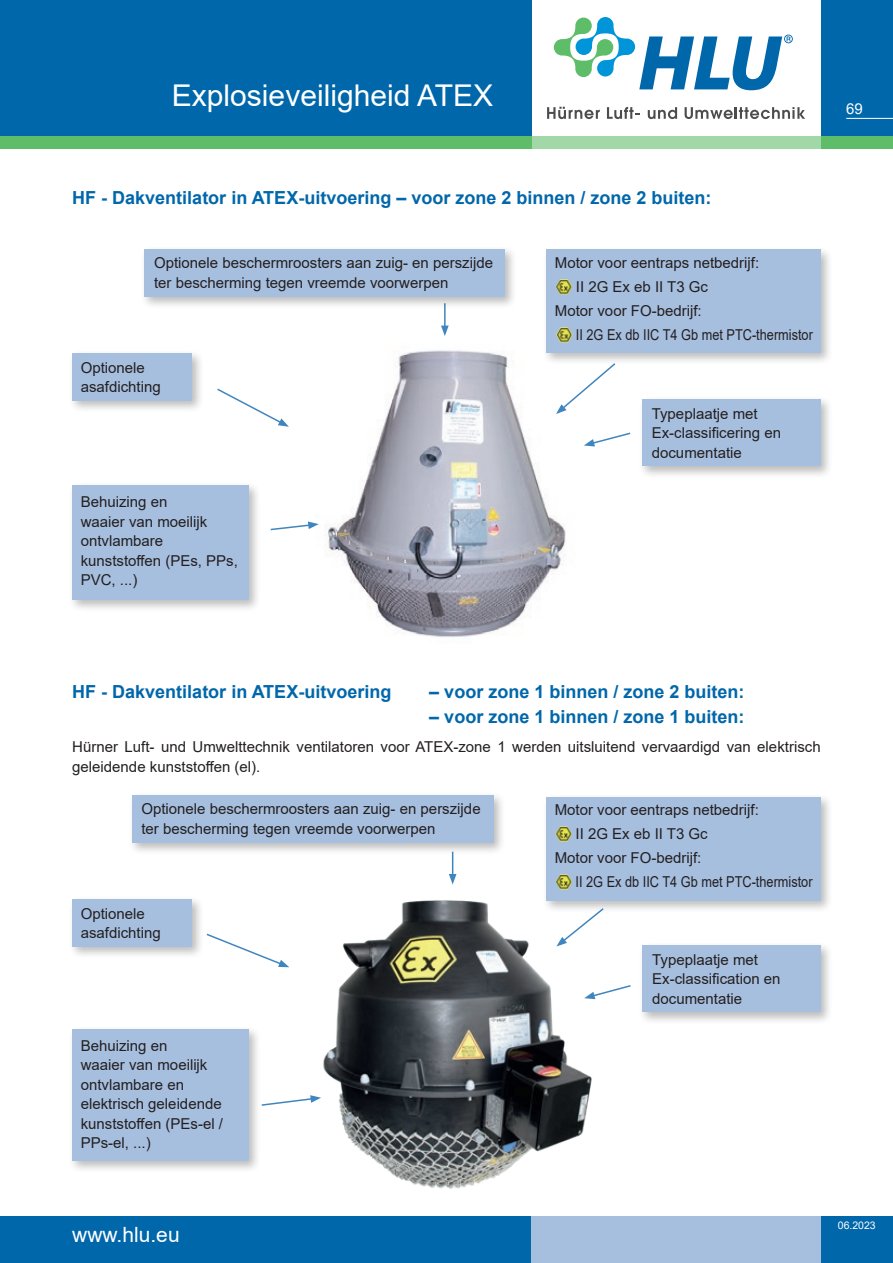
<style>
.page{position:relative;width:893px;height:1263px;background:#fff}
.page>*{position:absolute;margin:0;border:0;box-sizing:border-box;transform-origin:0 0}
.t1{font:30px "Arial";color:#fff}
.t2{font:21px "Arial";color:#fff}
.t3{font:700 18px "Arial";color:#0067aa}
.p_ohne_Blocksatz{font:15px/19.5px "Arial";color:#231f20}
.p_ohne_Blocksatz-2{font:15px "Arial";color:#231f20;scale:.85 1}
.t4{font:15px "Arial";color:#fff}
.t5{font:10.5px "Arial";color:#fff}
</style>
<div class="page">
<div style="left:821px;top:0;width:72px;height:136px;background:#0067aa"></div>
<div style="left:0;top:0;width:531px;height:136px;background:#0067aa"></div>
<hr style="left:846px;top:118px;width:47px;height:1px;background:#fff">
<div style="left:821px;top:1216px;width:72px;height:47px;background:#0067aa"></div>
<div style="left:0;top:1216px;width:531px;height:47px;background:#0067aa"></div>
<div style="left:0;top:136px;width:531px;height:13px;background:#5ebd68"></div>
<div style="left:531px;top:136px;width:290px;height:13px;background:#a2d8a7"></div>
<div style="left:821px;top:136px;width:72px;height:13px;background:#5ebd68"></div>
<div style="left:531px;top:1216px;width:290px;height:47px;background:#a7bfdf"></div>
<img style="left:324px;top:350px;width:271px;height:287px">
<img style="left:323px;top:900px;width:273px;height:289px">
<svg style="left:547px;top:107px;width:53px;height:12px"></svg>
<svg style="left:607px;top:107px;width:33px;height:12px"></svg>
<svg style="left:648px;top:107px;width:29px;height:12px"></svg>
<svg style="left:685px;top:107px;width:120px;height:12px"></svg>
<svg style="left:554px;top:17px;width:239px;height:73px"></svg>
<div style="left:128px;top:791px;width:378px;height:64px;background:#231f20;opacity:.3"></div>
<div style="left:132px;top:795px;width:361px;height:47px;background:#a7bfdf"></div>
<svg style="left:206px;top:933px;width:83px;height:34px"></svg>
<svg style="left:449px;top:852px;width:7px;height:32px"></svg>
<svg style="left:584px;top:984px;width:47px;height:15px"></svg>
<div style="left:68px;top:895px;width:136px;height:64px;background:#231f20;opacity:.3"></div>
<div style="left:72px;top:899px;width:120px;height:47px;background:#a7bfdf"></div>
<div style="left:638px;top:941px;width:196px;height:83px;background:#231f20;opacity:.3"></div>
<div style="left:642px;top:945px;width:179px;height:67px;background:#a7bfdf"></div>
<div style="left:68px;top:1025px;width:193px;height:148px;background:#231f20;opacity:.3"></div>
<div style="left:72px;top:1029px;width:177px;height:132px;background:#a7bfdf"></div>
<svg style="left:260px;top:1095px;width:61px;height:12px"></svg>
<svg style="left:556px;top:913px;width:43px;height:33px"></svg>
<svg style="left:217px;top:388px;width:72px;height:39px"></svg>
<svg style="left:270px;top:521px;width:49px;height:10px"></svg>
<hr style="left:444px;top:303px;width:2px;height:25px;background:#3f85c0">
<svg style="left:441px;top:326px;width:8px;height:10px"></svg>
<svg style="left:584px;top:431px;width:47px;height:15px"></svg>
<div style="left:638px;top:395px;width:195px;height:84px;background:#231f20;opacity:.3"></div>
<div style="left:642px;top:399px;width:179px;height:67px;background:#a7bfdf"></div>
<div style="left:542px;top:246px;width:291px;height:120px;background:#231f20;opacity:.3"></div>
<div style="left:546px;top:250px;width:275px;height:103px;background:#a7bfdf"></div>
<div style="left:141px;top:245px;width:376px;height:64px;background:#231f20;opacity:.3"></div>
<div style="left:145px;top:249px;width:360px;height:47px;background:#a7bfdf"></div>
<div style="left:68px;top:349px;width:136px;height:64px;background:#231f20;opacity:.3"></div>
<div style="left:72px;top:353px;width:120px;height:47px;background:#a7bfdf"></div>
<img style="left:556px;top:279px;width:16px;height:15px">
<img style="left:556px;top:327px;width:17px;height:15px">
<svg style="left:556px;top:362px;width:61px;height:52px"></svg>
<div style="left:68px;top:481px;width:193px;height:131px;background:#231f20;opacity:.3"></div>
<div style="left:72px;top:485px;width:177px;height:115px;background:#a7bfdf"></div>
<div style="left:542px;top:793px;width:291px;height:120px;background:#231f20;opacity:.3"></div>
<div style="left:546px;top:797px;width:274px;height:103px;background:#a7bfdf"></div>
<img style="left:555px;top:826px;width:17px;height:15px">
<img style="left:555px;top:874px;width:17px;height:16px">
<p class="t1" style="left:172px;top:75px;width:323px">Explosieveiligheid ATEX</p>
<p class="t3" style="left:72px;top:185px;width:641px">HF - Dakventilator in ATEX-uitvoering – voor zone 2 binnen / zone 2 buiten:</p>
<p class="p_ohne_Blocksatz" style="left:154px;top:253px;width:341px">Optionele beschermroosters aan zuig- en perszijde ter bescherming tegen vreemde voorwerpen</p>
<p class="p_ohne_Blocksatz" style="left:81px;top:357px;width:82px">Optionele asafdichting</p>
<p class="p_ohne_Blocksatz" style="left:81px;top:492px;width:159px">Behuizing en<br>waaier van moeilijk ontvlambare kunststoffen (PEs, PPs,<br>PVC, ...)</p>
<p class="p_ohne_Blocksatz" style="left:555px;top:253px;width:206px">Motor voor eentraps netbedrijf:</p>
<p class="p_ohne_Blocksatz" style="left:576px;top:277px;width:134px">II 2G Ex eb II T3 Gc</p>
<p class="p_ohne_Blocksatz" style="left:555px;top:301px;width:148px">Motor voor FO-bedrijf:</p>
<p class="p_ohne_Blocksatz-2" style="left:576px;top:325px;width:280px">II 2G Ex db IIC T4 Gb met PTC-thermistor</p>
<p class="p_ohne_Blocksatz" style="left:652px;top:404px;width:131px">Typeplaatje met<br>Ex-classificering en documentatie</p>
<p class="t4" style="left:846px;top:98px;width:18px">69</p>
<p class="t3" style="left:72px;top:679px;width:321px">HF - Dakventilator in ATEX-uitvoering</p>
<p class="t3" style="left:429px;top:679px;width:317px">– voor zone 1 binnen / zone 2 buiten:</p>
<p class="t3" style="left:429px;top:704px;width:317px">– voor zone 1 binnen / zone 1 buiten:</p>
<p class="p_ohne_Blocksatz" style="left:72px;top:737px;width:750px">Hürner Luft- und Umwelttechnik ventilatoren voor ATEX-zone 1 werden uitsluitend vervaardigd van elektrisch geleidende kunststoffen (el).</p>
<p class="p_ohne_Blocksatz" style="left:141px;top:799px;width:341px">Optionele beschermroosters aan zuig- en perszijde ter bescherming tegen vreemde voorwerpen</p>
<p class="p_ohne_Blocksatz" style="left:555px;top:800px;width:206px">Motor voor eentraps netbedrijf:</p>
<p class="p_ohne_Blocksatz" style="left:575px;top:824px;width:134px">II 2G Ex eb II T3 Gc</p>
<p class="p_ohne_Blocksatz" style="left:555px;top:848px;width:148px">Motor voor FO-bedrijf:</p>
<p class="p_ohne_Blocksatz-2" style="left:575px;top:872px;width:280px">II 2G Ex db IIC T4 Gb met PTC-thermistor</p>
<p class="p_ohne_Blocksatz" style="left:81px;top:903px;width:82px">Optionele asafdichting</p>
<p class="p_ohne_Blocksatz" style="left:81px;top:1036px;width:144px">Behuizing en<br>waaier van moeilijk ontvlambare en elektrisch geleidende kunststoffen (PEs-el /<br>PPs-el, ...)</p>
<p class="p_ohne_Blocksatz" style="left:652px;top:950px;width:130px">Typeplaatje met<br>Ex-classification en documentatie</p>
<h2 class="t2" style="left:72px;top:1220px;width:109px">www.hlu.eu</h2>
<p class="t5" style="left:838px;top:1218px;width:39px">06.2023</p>
</div>
